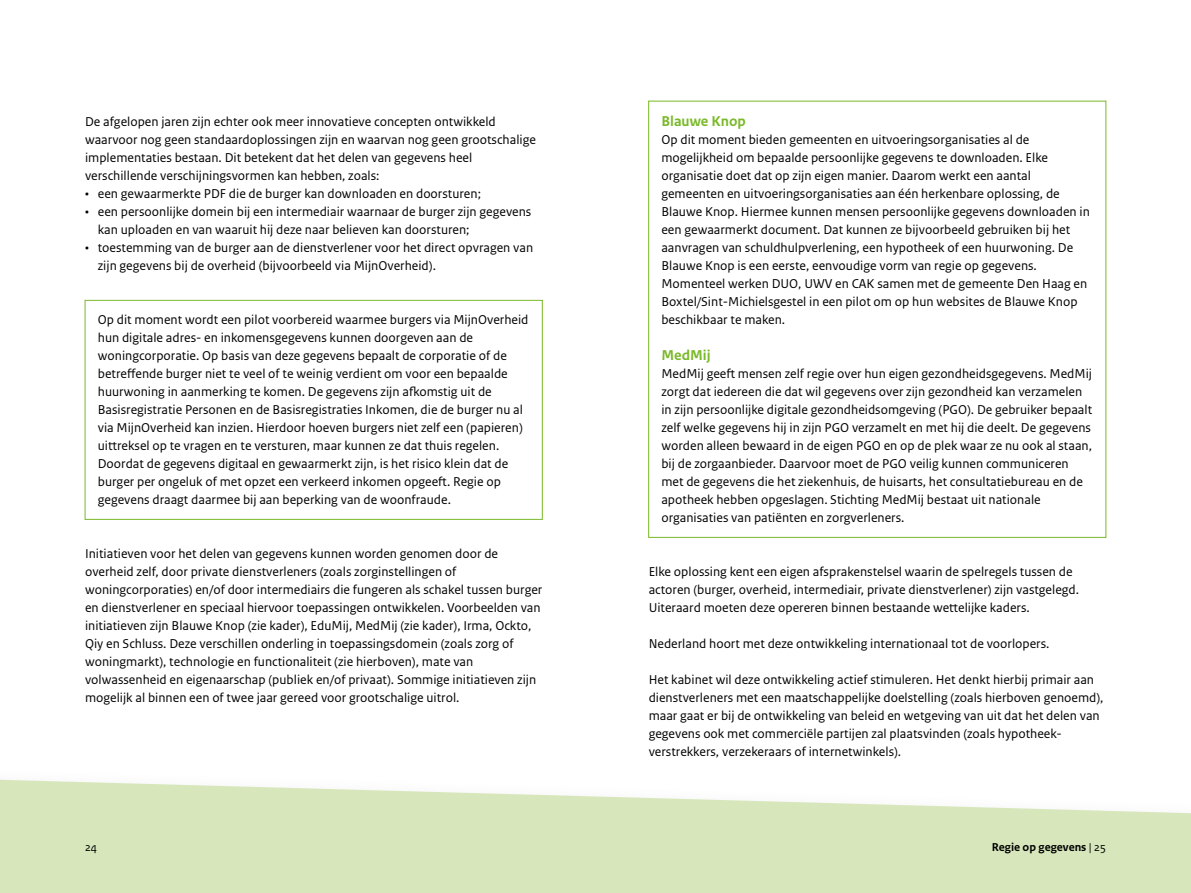
<style>
.page{position:relative;width:1191px;height:893px;background:#fff}
.page>*{position:absolute;margin:0;border:0;box-sizing:border-box;transform-origin:0 0}
.P_-_Plat_kader_kop{font:700 15px "Rijksoverheid Sans Text";color:#7ab929}
.P_-_Plat_kader{font:13.5px/18px "Rijksoverheid Sans Text";color:#000}
.P_-_Plat{font:13.5px/18px "Rijksoverheid Sans Text";color:#000}
.t1{font:700 12px "Rijksoverheid Sans Text";color:#000}
.t2{font:12px "Rijksoverheid Sans Text";color:#000}
.s1{font-weight:400}
</style>
<div class="page">
<div style="left:85px;top:300px;width:458px;height:220px;border:1px solid #7ab929"></div>
<svg style="left:0;top:779px;width:1191px;height:114px;fill:#d7e7bb"></svg>
<p class="P_-_Plat" style="left:85px;top:113px;width:452px">De afgelopen jaren zijn echter ook meer innovatieve concepten ontwikkeld waarvoor nog geen standaardoplossingen zijn en waarvan nog geen grootschalige implementaties bestaan. Dit betekent dat het delen van gegevens heel verschillende verschijningsvormen kan hebben, zoals:</p>
<p class="P_-_Plat_kader" style="left:85px;top:185px;width:397px">• een gewaarmerkte PDF die de burger kan downloaden en doorsturen;</p>
<p class="P_-_Plat_kader" style="left:98px;top:203px;width:435px;text-indent:-13px">• een persoonlijke domein bij een intermediair waarnaar de burger zijn gegevens kan uploaden en van waaruit hij deze naar believen kan doorsturen;</p>
<p class="P_-_Plat_kader" style="left:98px;top:239px;width:437px;text-indent:-13px">• toestemming van de burger aan de dienstverlener voor het direct opvragen van zijn gegevens bij de overheid (bijvoorbeeld via MijnOverheid).</p>
<p class="P_-_Plat_kader" style="left:98px;top:311px;width:432px">Op dit moment wordt een pilot voorbereid waarmee burgers via MijnOverheid hun digitale adres- en inkomensgegevens kunnen doorgeven aan de woningcorporatie. Op basis van deze gegevens bepaalt de corporatie of de betreffende burger niet te veel of te weinig verdient om voor een bepaalde huurwoning in aanmerking te komen. De gegevens zijn afkomstig uit de Basisregistratie Personen en de Basisregistraties Inkomen, die de burger nu al via MijnOverheid kan inzien. Hierdoor hoeven burgers niet zelf een (papieren) uittreksel op te vragen en te versturen, maar kunnen ze dat thuis regelen.<br>Doordat de gegevens digitaal en gewaarmerkt zijn, is het risico klein dat de burger per ongeluk of met opzet een verkeerd inkomen opgeeft. Regie op gegevens draagt daarmee bij aan beperking van de woonfraude.</p>
<p class="P_-_Plat" style="left:85px;top:545px;width:459px">Initiatieven voor het delen van gegevens kunnen worden genomen door de overheid zelf, door private dienstverleners (zoals zorginstellingen of woningcorporaties) en/of door intermediairs die fungeren als schakel tussen burger en dienstverlener en speciaal hiervoor toepassingen ontwikkelen. Voorbeelden van initiatieven zijn Blauwe Knop (zie kader), EduMij, MedMij (zie kader), Irma, Ockto, Qiy en Schluss. Deze verschillen onderling in toepassingsdomein (zoals zorg of woningmarkt), technologie en functionaliteit (zie hierboven), mate van volwassenheid en eigenaarschap (publiek en/of privaat). Sommige initiatieven zijn mogelijk al binnen een of twee jaar gereed voor grootschalige uitrol.</p>
<p class="P_-_Plat_kader_kop" style="left:661px;top:113px;width:86px">Blauwe Knop</p>
<p class="P_-_Plat_kader" style="left:661px;top:131px;width:430px">Op dit moment bieden gemeenten en uitvoeringsorganisaties al de mogelijkheid om bepaalde persoonlijke gegevens te downloaden. Elke organisatie doet dat op zijn eigen manier. Daarom werkt een aantal gemeenten en uitvoeringsorganisaties aan één herkenbare oplossing, de Blauwe Knop. Hiermee kunnen mensen persoonlijke gegevens downloaden in een gewaarmerkt document. Dat kunnen ze bijvoorbeeld gebruiken bij het aanvragen van schuldhulpverlening, een hypotheek of een huurwoning. De Blauwe Knop is een eerste, eenvoudige vorm van regie op gegevens.<br>Momenteel werken DUO, UWV en CAK samen met de gemeente Den Haag en Boxtel/Sint-Michielsgestel in een pilot om op hun websites de Blauwe Knop beschikbaar te maken.</p>
<p class="P_-_Plat_kader_kop" style="left:661px;top:347px;width:51px">MedMij</p>
<p class="P_-_Plat_kader" style="left:661px;top:365px;width:432px">MedMij geeft mensen zelf regie over hun eigen gezondheidsgegevens. MedMij zorgt dat iedereen die dat wil gegevens over zijn gezondheid kan verzamelen in zijn persoonlijke digitale gezondheidsomgeving (PGO). De gebruiker bepaalt zelf welke gegevens hij in zijn PGO verzamelt en met hij die deelt. De gegevens worden alleen bewaard in de eigen PGO en op de plek waar ze nu ook al staan, bij de zorgaanbieder. Daarvoor moet de PGO veilig kunnen communiceren met de gegevens die het ziekenhuis, de huisarts, het consultatiebureau en de apotheek hebben opgeslagen. Stichting MedMij bestaat uit nationale organisaties van patiënten en zorgverleners.</p>
<p class="P_-_Plat" style="left:648px;top:563px;width:432px">Elke oplossing kent een eigen afsprakenstelsel waarin de spelregels tussen de actoren (burger, overheid, intermediair, private dienstverlener) zijn vastgelegd.<br>Uiteraard moeten deze opereren binnen bestaande wettelijke kaders.</p>
<p class="P_-_Plat" style="left:648px;top:635px;width:402px">Nederland hoort met deze ontwikkeling internationaal tot de voorlopers.</p>
<p class="P_-_Plat" style="left:648px;top:671px;width:456px">Het kabinet wil deze ontwikkeling actief stimuleren. Het denkt hierbij primair aan dienstverleners met een maatschappelijke doelstelling (zoals hierboven genoemd), maar gaat er bij de ontwikkeling van beleid en wetgeving van uit dat het delen van gegevens ook met commerciële partijen zal plaatsvinden (zoals hypotheek&shy;verstrekkers, verzekeraars of internetwinkels).</p>
<p class="t2" style="left:85px;top:840px;width:14px">24</p>
<p class="t1" style="left:992px;top:840px;width:115px">Regie op gegevens <span class="s1">| 25</span></p>
</div>
